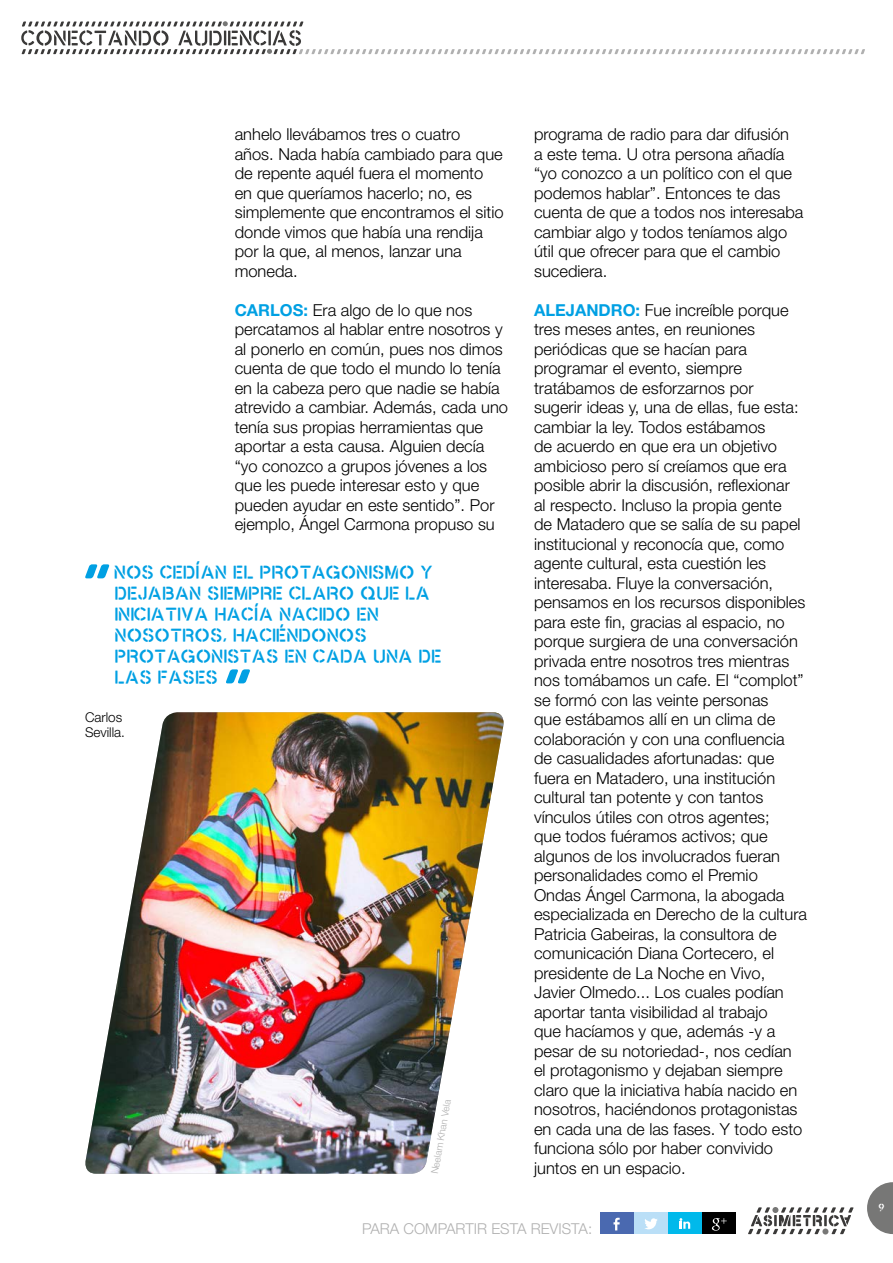
<style>
.page{position:relative;width:893px;height:1263px;background:#fff}
.page>*{position:absolute;margin:0;border:0;box-sizing:border-box;transform-origin:0 0}
.Destacado{font:18px/21px "ASIMETRICA STENCIL PRO Regular";color:#00a0e3}
.Texto{font:300 16.5px/19.5px "Helvetica Neue LT Std";color:#000}
.t1{font:300 15px "Helvetica Neue LT Std";color:#b0b0b0}
.Nota{font:300 13.5px/15px "Helvetica Neue LT Std";color:#000}
.t2{font:10.5px "ASIMETRICA STENCIL PRO Regular";color:#fff}
.Texto-2{font:300 9.75px "Helvetica Neue LT Std";color:#b0b0b0}
.s1{font-weight:700;color:#00a0e3}
</style>
<div class="page">
<svg style="left:21px;top:21px;width:844px;height:33px"></svg>
<svg style="left:748px;top:1207px;width:106px;height:27px"></svg>
<svg style="left:867px;top:1182px;width:26px;height:52px"></svg>
<div style="left:702px;top:1213px;width:34px;height:21px;background:#000"></div>
<svg style="left:712px;top:1218px;width:15px;height:12px"></svg>
<div style="left:668px;top:1213px;width:34px;height:21px;background:#00b9eb"></div>
<svg style="left:679px;top:1218px;width:11px;height:11px"></svg>
<div style="left:634px;top:1213px;width:34px;height:21px;background:#badff7"></div>
<svg style="left:645px;top:1218px;width:13px;height:11px"></svg>
<div style="left:600px;top:1213px;width:34px;height:21px;background:#4a69b0"></div>
<svg style="left:613px;top:1217px;width:7px;height:13px"></svg>
<svg style="left:85px;top:564px;width:25px;height:14px"></svg>
<svg style="left:226px;top:669px;width:24px;height:14px"></svg>
<img style="left:85px;top:712px;width:419px;height:462px">
<svg style="left:431px;top:1099px;width:20px;height:75px"></svg>
<p class="Texto" style="left:235px;top:124px;width:270px">anhelo llevábamos tres o cuatro<br>años. Nada había cambiado para que de repente aquél fuera el momento en que queríamos hacerlo; no, es simplemente que encontramos el sitio donde vimos que había una rendija por la que, al menos, lanzar una moneda.</p>
<p class="Texto" style="left:235px;top:300px;width:275px"><span class="s1">CARLOS:</span> Era algo de lo que nos percatamos al hablar entre nosotros y al ponerlo en común, pues nos dimos cuenta de que todo el mundo lo tenía en la cabeza pero que nadie se había atrevido a cambiar. Además, cada uno tenía sus propias herramientas que aportar a esta causa. Alguien decía “yo conozco a grupos jóvenes a los que les puede interesar esto y que pueden ayudar en este sentido”. Por ejemplo, Ángel Carmona propuso su</p>
<p class="Destacado" style="left:113px;top:561px;width:329px">NOS CEDÍAN EL PROTAGONISMO Y<br>DEJABAN SIEMPRE CLARO QUE LA<br>INICIATIVA HACÍA NACIDO EN<br>NOSOTROS, HACIÉNDONOS<br>PROTAGONISTAS EN CADA UNA DE<br>LAS FASES</p>
<p class="Nota" style="left:85px;top:709px;width:42px">Carlos<br>Sevilla.</p>
<p class="Texto-2" style="left:429px;top:1172px;width:76px;rotate:-80deg">Neelam Khan Vela</p>
<p class="Texto" style="left:534px;top:124px;width:271px">programa de radio para dar difusión<br>a este tema. U otra persona añadía “yo conozco a un político con el que podemos hablar”. Entonces te das cuenta de que a todos nos interesaba cambiar algo y todos teníamos algo útil que ofrecer para que el cambio sucediera.</p>
<p class="Texto" style="left:534px;top:300px;width:274px"><span class="s1">ALEJANDRO:</span> Fue increíble porque tres meses antes, en reuniones periódicas que se hacían para programar el evento, siempre tratábamos de esforzarnos por<br>sugerir ideas y, una de ellas, fue esta: cambiar la ley. Todos estábamos<br>de acuerdo en que era un objetivo ambicioso pero sí creíamos que era posible abrir la discusión, reflexionar<br>al respecto. Incluso la propia gente<br>de Matadero que se salía de su papel institucional y reconocía que, como agente cultural, esta cuestión les interesaba. Fluye la conversación, pensamos en los recursos disponibles para este fin, gracias al espacio, no porque surgiera de una conversación privada entre nosotros tres mientras nos tomábamos un cafe. El “complot” se formó con las veinte personas<br>que estábamos allí en un clima de colaboración y con una confluencia<br>de casualidades afortunadas: que fuera en Matadero, una institución cultural tan potente y con tantos vínculos útiles con otros agentes;<br>que todos fuéramos activos; que algunos de los involucrados fueran personalidades como el Premio Ondas Ángel Carmona, la abogada especializada en Derecho de la cultura Patricia Gabeiras, la consultora de comunicación Diana Cortecero, el presidente de La Noche en Vivo, Javier Olmedo... Los cuales podían aportar tanta visibilidad al trabajo<br>que hacíamos y que, además -y a pesar de su notoriedad-, nos cedían el protagonismo y dejaban siempre claro que la iniciativa había nacido en nosotros, haciéndonos protagonistas en cada una de las fases. Y todo esto funciona sólo por haber convivido juntos en un espacio.</p>
<p class="t1" style="left:362px;top:1219px;width:232px">PARA COMPARTIR ESTA REVISTA:</p>
<p class="t2" style="left:878px;top:1201px;width:8px">9</p>
</div>
